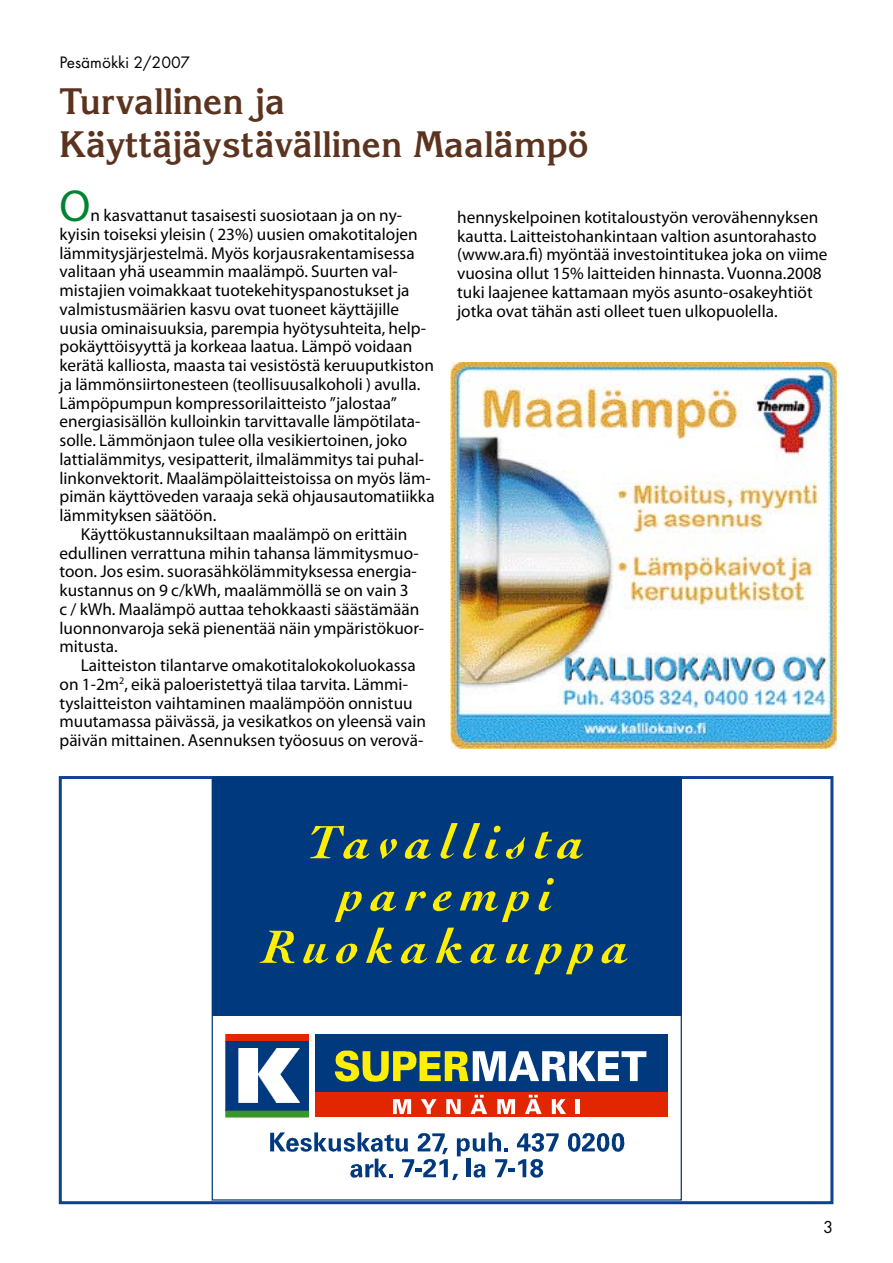
<style>
.page{position:relative;width:893px;height:1263px;background:#fff}
.page>*{position:absolute;margin:0;border:0;box-sizing:border-box;transform-origin:0 0}
.t1{font:45px "Myriad Pro";color:#008434}
.t2{font:700 36px/43.2px "Korinna";color:#5b331e}
.t3{font:17.25px/18.8px "Myriad Pro";color:#000}
.t4{font:17.25px "Futura T";color:#000}
</style>
<div class="page">
<div style="left:59px;top:776px;width:774px;height:428px;border:3px solid #104092"></div>
<svg style="left:270px;top:1132px;width:289px;height:48px"></svg>
<svg style="left:568px;top:1133px;width:56px;height:19px"></svg>
<div style="left:226px;top:1034px;width:82px;height:7px;background:#e22600"></div>
<div style="left:226px;top:1110px;width:82px;height:7px;background:#3c9528"></div>
<div style="left:226px;top:1110px;width:82px;height:7px;border:1px solid #3c9528"></div>
<div style="left:226px;top:1041px;width:82px;height:69px;background:#00397d"></div>
<svg style="left:239px;top:1048px;width:61px;height:55px"></svg>
<div style="left:316px;top:1034px;width:352px;height:82px;background:#00397d"></div>
<div style="left:316px;top:1092px;width:352px;height:24px;background:#e22600"></div>
<svg style="left:335px;top:1050px;width:311px;height:32px"></svg>
<svg style="left:393px;top:1099px;width:18px;height:15px"></svg>
<svg style="left:421px;top:1099px;width:16px;height:15px"></svg>
<svg style="left:446px;top:1099px;width:15px;height:15px"></svg>
<svg style="left:471px;top:1095px;width:16px;height:19px"></svg>
<svg style="left:497px;top:1099px;width:18px;height:15px"></svg>
<svg style="left:525px;top:1095px;width:16px;height:19px"></svg>
<svg style="left:552px;top:1099px;width:14px;height:15px"></svg>
<hr style="left:576px;top:1099px;width:4px;height:15px;background:#fff">
<div style="left:212px;top:777px;width:469px;height:239px;background:#00397d"></div>
<svg style="left:260px;top:930px;width:34px;height:33px"></svg>
<svg style="left:303px;top:944px;width:25px;height:19px"></svg>
<svg style="left:336px;top:943px;width:21px;height:20px"></svg>
<svg style="left:366px;top:928px;width:26px;height:35px"></svg>
<svg style="left:401px;top:943px;width:26px;height:20px"></svg>
<svg style="left:436px;top:928px;width:26px;height:35px"></svg>
<svg style="left:471px;top:943px;width:25px;height:20px"></svg>
<svg style="left:506px;top:943px;width:87px;height:31px"></svg>
<svg style="left:602px;top:943px;width:25px;height:20px"></svg>
<svg style="left:335px;top:891px;width:27px;height:31px"></svg>
<svg style="left:370px;top:891px;width:26px;height:20px"></svg>
<svg style="left:405px;top:891px;width:21px;height:19px"></svg>
<svg style="left:433px;top:891px;width:19px;height:20px"></svg>
<svg style="left:460px;top:891px;width:69px;height:31px"></svg>
<svg style="left:539px;top:878px;width:15px;height:33px"></svg>
<svg style="left:310px;top:826px;width:59px;height:33px"></svg>
<svg style="left:380px;top:839px;width:17px;height:20px"></svg>
<svg style="left:405px;top:839px;width:26px;height:20px"></svg>
<svg style="left:440px;top:823px;width:60px;height:36px"></svg>
<svg style="left:506px;top:837px;width:19px;height:22px"></svg>
<svg style="left:535px;top:831px;width:48px;height:28px"></svg>
<img style="left:451px;top:363px;width:386px;height:386px">
<p class="t4" style="left:60px;top:52px;width:132px">Pesämökki 2/2007</p>
<h2 class="t2" style="left:60px;top:79px;width:531px">Turvallinen ja<br>Käyttäjäystävällinen Maalämpö</h2>
<h1 class="t1" style="left:60px;top:178px;width:33px">O</h1>
<p class="t3" style="left:91px;top:206px;width:313px">n kasvattanut tasaisesti suosiotaan ja on ny-</p>
<p class="t3" style="left:60px;top:224px;width:360px">kyisin toiseksi yleisin ( 23%) uusien omakotitalojen</p>
<p class="t3" style="left:60px;top:243px;width:357px">lämmitysjärjestelmä. Myös korjausrakentamisessa</p>
<p class="t3" style="left:60px;top:262px;width:340px">valitaan yhä useammin maalämpö. Suurten val-</p>
<p class="t3" style="left:60px;top:281px;width:351px">mistajien voimakkaat tuotekehityspanostukset ja</p>
<p class="t3" style="left:60px;top:299px;width:341px">valmistusmäärien kasvu ovat tuoneet käyttäjille</p>
<p class="t3" style="left:60px;top:318px;width:368px">uusia ominaisuuksia, parempia hyötysuhteita, help-</p>
<p class="t3" style="left:60px;top:337px;width:354px">pokäyttöisyyttä ja korkeaa laatua. Lämpö voidaan</p>
<p class="t3" style="left:60px;top:356px;width:376px">kerätä kalliosta, maasta tai vesistöstä keruuputkiston</p>
<p class="t3" style="left:60px;top:374px;width:362px">ja lämmönsiirtonesteen (teollisuusalkoholi ) avulla.</p>
<p class="t3" style="left:60px;top:393px;width:339px">Lämpöpumpun kompressorilaitteisto ”jalostaa”</p>
<p class="t3" style="left:60px;top:412px;width:362px">energiasisällön kulloinkin tarvittavalle lämpötilata-</p>
<p class="t3" style="left:60px;top:431px;width:349px">solle. Lämmönjaon tulee olla vesikiertoinen, joko</p>
<p class="t3" style="left:60px;top:449px;width:366px">lattialämmitys, vesipatterit, ilmalämmitys tai puhal-</p>
<p class="t3" style="left:60px;top:468px;width:373px">linkonvektorit. Maalämpölaitteistoissa on myös läm-</p>
<p class="t3" style="left:60px;top:487px;width:377px">pimän käyttöveden varaaja sekä ohjausautomatiikka</p>
<p class="t3" style="left:60px;top:506px;width:158px">lämmityksen säätöön.</p>
<p class="t3" style="left:81px;top:524px;width:328px">Käyttökustannuksiltaan maalämpö on erittäin</p>
<p class="t3" style="left:60px;top:543px;width:361px">edullinen verrattuna mihin tahansa lämmitysmuo-</p>
<p class="t3" style="left:60px;top:562px;width:359px">toon. Jos esim. suorasähkölämmityksessa energia-</p>
<p class="t3" style="left:60px;top:581px;width:351px">kustannus on 9 c/kWh, maalämmöllä se on vain 3</p>
<p class="t3" style="left:60px;top:599px;width:361px">c / kWh. Maalämpö auttaa tehokkaasti säästämään</p>
<p class="t3" style="left:60px;top:618px;width:366px">luonnonvaroja sekä pienentää näin ympäristökuor-</p>
<p class="t3" style="left:60px;top:637px;width:60px">mitusta.</p>
<p class="t3" style="left:81px;top:656px;width:336px">Laitteiston tilantarve omakotitalokokoluokassa</p>
<p class="t3" style="left:60px;top:674px;width:350px">on 1-2m<sup>2</sup>, eikä paloeristettyä tilaa tarvita. Lämmi-</p>
<p class="t3" style="left:60px;top:693px;width:355px">tyslaitteiston vaihtaminen maalämpöön onnistuu</p>
<p class="t3" style="left:60px;top:712px;width:368px">muutamassa päivässä, ja vesikatkos on yleensä vain</p>
<p class="t3" style="left:60px;top:731px;width:365px">päivän mittainen. Asennuksen työosuus on verovä-</p>
<p class="t3" style="left:457px;top:207px;width:372px">hennyskelpoinen kotitaloustyön verovähennyksen kautta. Laitteistohankintaan valtion asuntorahasto (www.ara.fi) myöntää investointitukea joka on viime vuosina ollut 15% laitteiden hinnasta. Vuonna.2008 tuki laajenee kattamaan myös asunto-osakeyhtiöt jotka ovat tähän asti olleet tuen ulkopuolella.</p>
</div>
